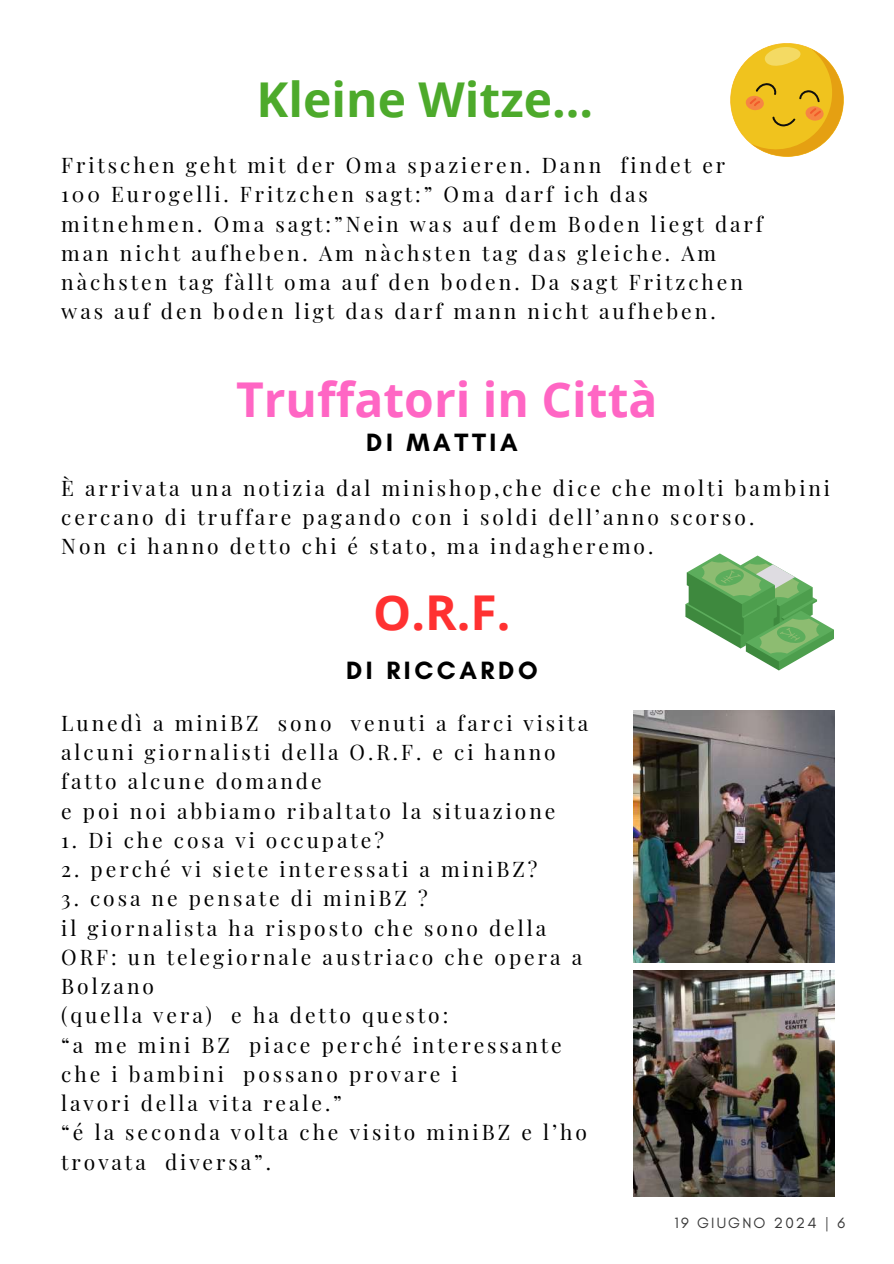
<style>
.page{position:relative;width:894px;height:1264px;background:#fff}
.page>*{position:absolute;margin:0;border:0;box-sizing:border-box;transform-origin:0 0}
.t1{font:700 48px "Open Sans";color:#ff66c4}
.t2{font:700 48px "Open Sans";color:#4daa2b}
.t3{font:700 48px "Open Sans";color:#ff3131}
.t4{font:700 25.5px "Glacial Indifference";letter-spacing:.14em;color:#000}
.t5{font:21px/29.2px "Playfair Display";letter-spacing:.14em;color:#000}
.t6{font:15.15px "Glacial Indifference";letter-spacing:.14em;color:#373737}
</style>
<div class="page">
<svg style="left:730px;top:43px;width:114px;height:114px"></svg>
<img style="left:633px;top:710px;width:200px;height:252px">
<img style="left:633px;top:970px;width:200px;height:226px">
<svg style="left:685px;top:553px;width:148px;height:117px"></svg>
<h1 class="t2" style="left:256px;top:66px;width:338px">Kleine Witze...</h1>
<p class="t5" style="left:61px;top:150px;width:703px">Fritschen geht mit der Oma spazieren. Dann findet er 100 Eurogelli. Fritzchen sagt:” Oma darf ich das mitnehmen. Oma sagt:”Nein was auf dem Boden liegt darf man nicht aufheben. Am nàchsten tag das gleiche. Am nàchsten tag fàllt oma auf den boden. Da sagt Fritzchen was auf den boden ligt das darf mann nicht aufheben.</p>
<h1 class="t1" style="left:236px;top:366px;width:423px">Truffatori in Città</h1>
<p class="t4" style="left:366px;top:427px;width:153px">DI MATTIA</p>
<p class="t5" style="left:61px;top:472px;width:770px">È arrivata una notizia dal minishop,che dice che molti bambini cercano di truffare pagando con i soldi dell’anno scorso.<br>Non ci hanno detto chi é stato, ma indagheremo.</p>
<h1 class="t3" style="left:373px;top:578px;width:139px">O.R.F.</h1>
<p class="t4" style="left:346px;top:655px;width:193px">DI RICCARDO</p>
<p class="t5" style="left:61px;top:707px;width:528px">Lunedì a miniBZ sono venuti a farci visita alcuni giornalisti della O.R.F. e ci hanno fatto alcune domande<br>e poi noi abbiamo ribaltato la situazione</p>
<p class="t5" style="left:61px;top:824px;width:324px">1. Di che cosa vi occupate?</p>
<p class="t5" style="left:61px;top:853px;width:477px">2. perché vi siete interessati a miniBZ?</p>
<p class="t5" style="left:61px;top:883px;width:527px">3. cosa ne pensate di miniBZ ?<br>il giornalista ha risposto che sono della<br>ORF: un telegiornale austriaco che opera a<br>Bolzano<br>(quella vera) e ha detto questo:<br>“a me mini BZ piace perché interessante che i bambini possano provare i<br>lavori della vita reale.”<br>“é la seconda volta che visito miniBZ e l’ho trovata diversa”.</p>
<p class="t6" style="left:674px;top:1213px;width:172px">19 GIUGNO 2024 | 6</p>
</div>
